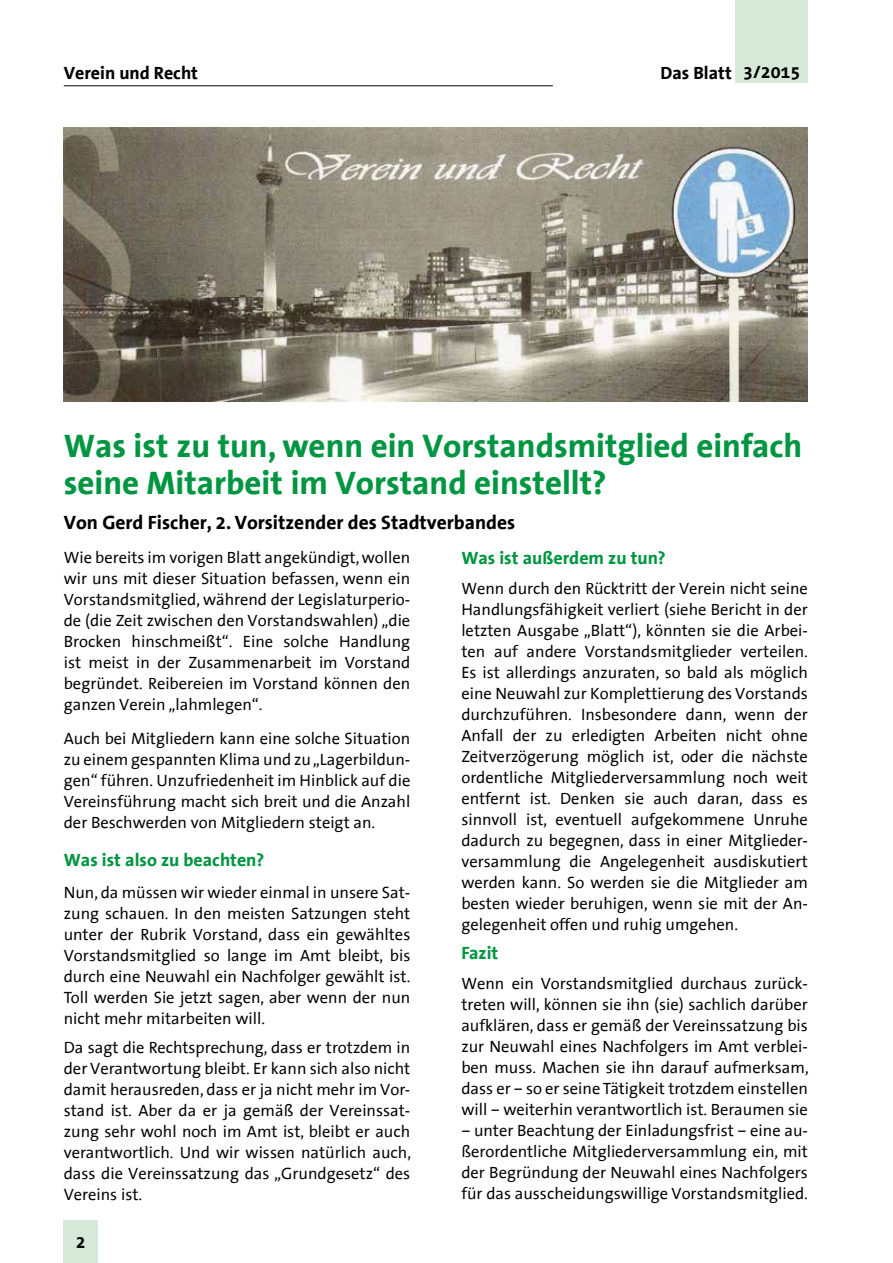
<style>
.page{position:relative;width:893px;height:1263px;background:#fff}
.page>*{position:absolute;margin:0;border:0;box-sizing:border-box;transform-origin:0 0}
.t1{font:700 33px/37.5px "The Sans Office";color:#009641}
.t2{font:700 19.5px "The Sans Office";color:#000}
.t3{font:700 18px "The Sans Office";color:#009641}
.t4{font:700 18px "The Sans Office";color:#000}
.t5{font:16.5px/21px "The Sans Office";color:#000;text-align:justify}
</style>
<div class="page">
<div style="left:736px;top:0;width:72px;height:83px;background:#d7ead9"></div>
<div style="left:64px;top:1220px;width:34px;height:43px;background:#d7ead9"></div>
<hr style="left:64px;top:85px;width:489px;height:1px;background:#000">
<img style="left:64px;top:128px;width:744px;height:273px">
<p class="t4" style="left:64px;top:63px;width:136px">Verein und Recht</p>
<p class="t4" style="left:661px;top:63px;width:141px">Das Blatt 3/2015</p>
<h1 class="t1" style="left:64px;top:428px;width:740px">Was ist zu tun, wenn ein Vorstandsmitglied einfach seine Mitarbeit im Vorstand einstellt?</h1>
<p class="t2" style="left:64px;top:512px;width:453px">Von Gerd Fischer, 2. Vorsitzender des Stadtverbandes</p>
<p class="t5" style="left:64px;top:548px;width:348px">Wie bereits im vorigen Blatt angekündigt, wollen wir uns mit dieser Situation befassen, wenn ein Vorstandsmitglied, während der Legislaturperio&shy;de (die Zeit zwischen den Vorstandswahlen) „die Brocken hinschmeißt“. Eine solche Handlung ist meist in der Zusammenarbeit im Vorstand begründet. Reibereien im Vorstand können den ganzen Verein „lahmlegen“.</p>
<p class="t5" style="left:64px;top:729px;width:348px">Auch bei Mitgliedern kann eine solche Situation zu einem gespannten Klima und zu „Lagerbildun&shy;gen“ führen. Unzufriedenheit im Hinblick auf die Vereinsführung macht sich breit und die Anzahl der Beschwerden von Mitgliedern steigt an.</p>
<p class="t3" style="left:64px;top:850px;width:202px">Was ist also zu beachten?</p>
<p class="t5" style="left:64px;top:882px;width:348px">Nun, da müssen wir wieder einmal in unsere Sat&shy;zung schauen. In den meisten Satzungen steht unter der Rubrik Vorstand, dass ein gewähltes Vorstandsmitglied so lange im Amt bleibt, bis durch eine Neuwahl ein Nachfolger gewählt ist.<br>Toll werden Sie jetzt sagen, aber wenn der nun nicht mehr mitarbeiten will.</p>
<p class="t5" style="left:64px;top:1038px;width:349px">Da sagt die Rechtsprechung, dass er trotzdem in der Verantwortung bleibt. Er kann sich also nicht damit herausreden, dass er ja nicht mehr im Vor&shy;stand ist. Aber da er ja gemäß der Vereinssat&shy;zung sehr wohl noch im Amt ist, bleibt er auch verantwortlich. Und wir wissen natürlich auch, dass die Vereinssatzung das „Grundgesetz“ des Vereins ist.</p>
<p class="t3" style="left:461px;top:549px;width:206px">Was ist außerdem zu tun?</p>
<p class="t5" style="left:461px;top:578px;width:348px">Wenn durch den Rücktritt der Verein nicht seine Handlungsfähigkeit verliert (siehe Bericht in der letzten Ausgabe „Blatt“), könnten sie die Arbei&shy;ten auf andere Vorstandsmitglieder verteilen.<br>Es ist allerdings anzuraten, so bald als möglich eine Neuwahl zur Komplettierung des Vorstands durchzuführen. Insbesondere dann, wenn der Anfall der zu erledigten Arbeiten nicht ohne Zeitverzögerung möglich ist, oder die nächste ordentliche Mitgliederversammlung noch weit entfernt ist. Denken sie auch daran, dass es sinnvoll ist, eventuell aufgekommene Unruhe dadurch zu begegnen, dass in einer Mitglieder&shy;versammlung die Angelegenheit ausdiskutiert werden kann. So werden sie die Mitglieder am besten wieder beruhigen, wenn sie mit der An&shy;gelegenheit offen und ruhig umgehen.</p>
<p class="t3" style="left:461px;top:944px;width:38px">Fazit</p>
<p class="t5" style="left:461px;top:973px;width:349px">Wenn ein Vorstandsmitglied durchaus zurück&shy;treten will, können sie ihn (sie) sachlich darüber aufklären, dass er gemäß der Vereinssatzung bis zur Neuwahl eines Nachfolgers im Amt verblei&shy;ben muss. Machen sie ihn darauf aufmerksam, dass er – so er seine Tätigkeit trotzdem einstellen will – weiterhin verantwortlich ist. Beraumen sie</p>
<p class="t5" style="left:461px;top:1120px;width:348px">– unter Beachtung der Einladungsfrist – eine au&shy;ßerordentliche Mitgliederversammlung ein, mit der Begründung der Neuwahl eines Nachfolgers für das ausscheidungswillige Vorstandsmitglied.</p>
<p class="t4" style="left:76px;top:1233px;width:11px">2</p>
</div>
